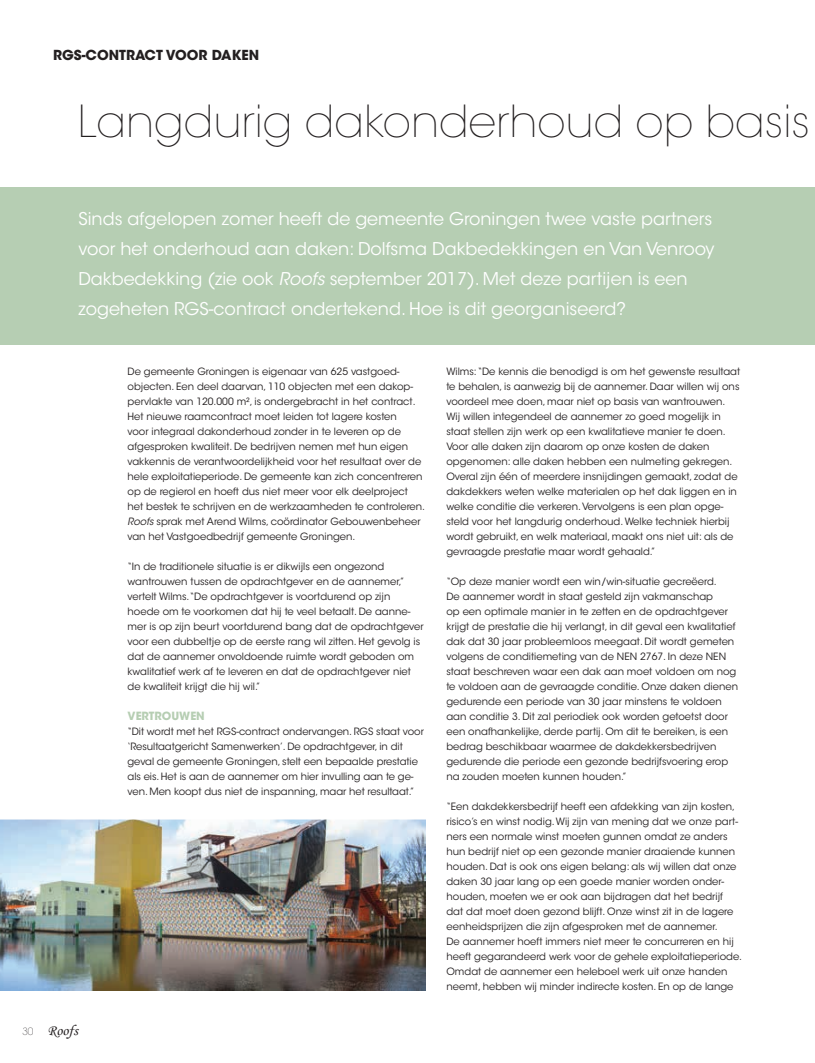
<style>
.page{position:relative;width:815px;height:1063px;background:#fff}
.page>*{position:absolute;margin:0;border:0;box-sizing:border-box;transform-origin:0 0}
.t1{font:200 43.88px "ITC Avant Garde Std";color:#231f20}
.t2{font:17.5px/30px "ITC Avant Garde Std";color:#fff}
.t3{font:15px "Monotype Corsiva";color:#231f20}
.t4{font:700 13.75px "ITC Avant Garde Std";color:#231f20}
.t5{font:700 11.25px "ITC Avant Garde Std";color:#b6ceb3}
.t6{font:10px/15px "ITC Avant Garde Std";color:#231f20}
.s1{font-style:italic}
.s2{font-family:"ITC Avant Garde Std";font-weight:200;font-size:10px}
</style>
<div class="page">
<div style="left:0;top:188px;width:815px;height:157px;background:#b6ceb3"></div>
<img style="left:0;top:820px;width:425px;height:170px">
<h3 class="t4" style="left:53px;top:46px;width:207px">RGS-CONTRACT VOOR DAKEN</h3>
<h1 class="t1" style="left:78px;top:96px;width:734px">Langdurig dakonderhoud op basis</h1>
<p class="t2" style="left:78px;top:204px;width:638px">Sinds afgelopen zomer heeft de gemeente Groningen twee vaste partners voor het onderhoud aan daken: Dolfsma Dakbedekkingen en Van Venrooy Dakbedekking (zie ook <span class="s1">Roofs</span> september 2017). Met deze partijen is een zogeheten RGS-contract ondertekend. Hoe is dit georganiseerd?</p>
<h3 class="t3" style="left:22px;top:1021px;width:57px"><span class="s2">30</span> Roofs</h3>
<p class="t6" style="left:128px;top:364px;width:299px">De gemeente Groningen is eigenaar van 625 vastgoed&shy;objecten. Een deel daarvan, 110 objecten met een dakop&shy;pervlakte van 120.000 m², is ondergebracht in het contract.<br>Het nieuwe raamcontract moet leiden tot lagere kosten<br>voor integraal dakonderhoud zonder in te leveren op de afgesproken kwaliteit. De bedrijven nemen met hun eigen vakkennis de verantwoordelijkheid voor het resultaat over de hele exploitatieperiode. De gemeente kan zich concentreren op de regierol en hoeft dus niet meer voor elk deelproject het bestek te schrijven en de werkzaamheden te controleren.<br><span class="s1">Roofs</span> sprak met Arend Wilms, coördinator Gebouwenbeheer van het Vastgoedbedrijf gemeente Groningen.</p>
<p class="t6" style="left:128px;top:559px;width:298px">“In de traditionele situatie is er dikwijls een ongezond wantrouwen tussen de opdrachtgever en de aannemer,” vertelt Wilms.“De opdrachtgever is voortdurend op zijn hoede om te voorkomen dat hij te veel betaalt. De aanne&shy;mer is op zijn beurt voortdurend bang dat de opdrachtgever voor een dubbeltje op de eerste rang wil zitten. Het gevolg is dat de aannemer onvoldoende ruimte wordt geboden om kwalitatief werk af te leveren en dat de opdrachtgever niet de kwaliteit krijgt die hij wil.”</p>
<p class="t5" style="left:128px;top:709px;width:79px">VERTROUWEN</p>
<p class="t6" style="left:128px;top:724px;width:298px">“Dit wordt met het RGS-contract ondervangen. RGS staat voor ‘Resultaatgericht Samenwerken’. De opdrachtgever, in dit geval de gemeente Groningen, stelt een bepaalde prestatie als eis. Het is aan de aannemer om hier invulling aan te ge&shy;ven. Men koopt dus niet de inspanning, maar het resultaat.”</p>
<p class="t6" style="left:446px;top:364px;width:295px">Wilms: “De kennis die benodigd is om het gewenste resultaat te behalen, is aanwezig bij de aannemer. Daar willen wij ons voordeel mee doen, maar niet op basis van wantrouwen.<br>Wij willen integendeel de aannemer zo goed mogelijk in staat stellen zijn werk op een kwalitatieve manier te doen.<br>Voor alle daken zijn daarom op onze kosten de daken opgenomen: alle daken hebben een nulmeting gekregen.<br>Overal zijn één of meerdere insnijdingen gemaakt, zodat de dakdekkers weten welke materialen op het dak liggen en in welke conditie die verkeren. Vervolgens is een plan opge&shy;steld voor het langdurig onderhoud. Welke techniek hierbij wordt gebruikt, en welk materiaal, maakt ons niet uit: als de gevraagde prestatie maar wordt gehaald.”</p>
<p class="t6" style="left:446px;top:574px;width:293px">“Op deze manier wordt een win/win-situatie gecreëerd.<br>De aannemer wordt in staat gesteld zijn vakmanschap<br>op een optimale manier in te zetten en de opdrachtgever krijgt de prestatie die hij verlangt, in dit geval een kwalitatief dak dat 30 jaar probleemloos meegaat. Dit wordt gemeten volgens de conditiemeting van de NEN 2767. In deze NEN staat beschreven waar een dak aan moet voldoen om nog te voldoen aan de gevraagde conditie. Onze daken dienen gedurende een periode van 30 jaar minstens te voldoen aan conditie 3. Dit zal periodiek ook worden getoetst door een onafhankelijke, derde partij. Om dit te bereiken, is een bedrag beschikbaar waarmee de dakdekkersbedrijven gedurende die periode een gezonde bedrijfsvoering erop na zouden moeten kunnen houden.”</p>
<p class="t6" style="left:446px;top:799px;width:297px">“Een dakdekkersbedrijf heeft een afdekking van zijn kosten, risico’s en winst nodig. Wij zijn van mening dat we onze part&shy;ners een normale winst moeten gunnen omdat ze anders hun bedrijf niet op een gezonde manier draaiende kunnen houden. Dat is ook ons eigen belang: als wij willen dat onze daken 30 jaar lang op een goede manier worden onder&shy;houden, moeten we er ook aan bijdragen dat het bedrijf dat dat moet doen gezond blijft. Onze winst zit in de lagere eenheidsprijzen die zijn afgesproken met de aannemer.<br>De aannemer hoeft immers niet meer te concurreren en hij heeft gegarandeerd werk voor de gehele exploitatieperiode.<br>Omdat de aannemer een heleboel werk uit onze handen neemt, hebben wij minder indirecte kosten. En op de lange</p>
</div>
